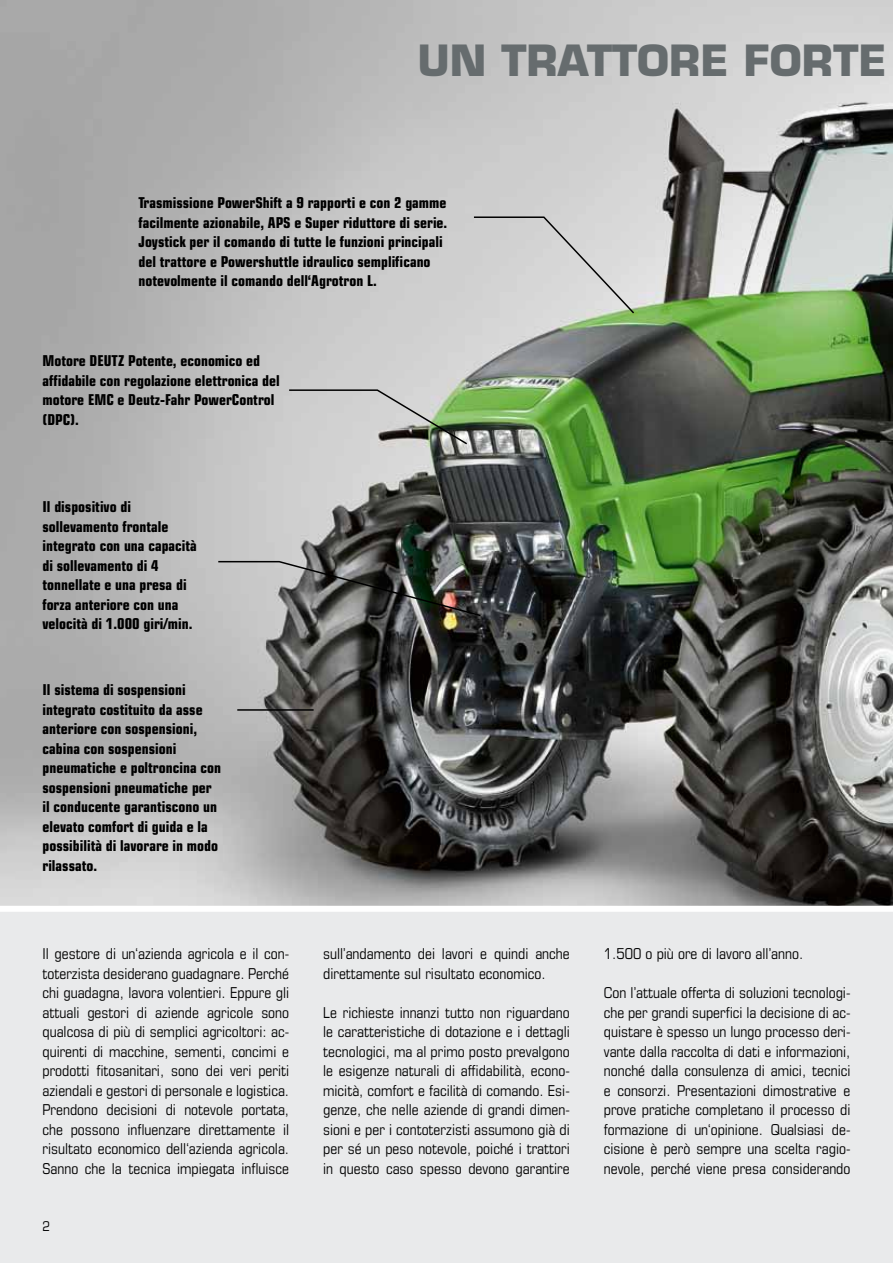
<style>
.page{position:relative;width:893px;height:1263px;background:#fff}
.page>*{position:absolute;margin:0;border:0;box-sizing:border-box;transform-origin:0 0}
.t1{font:700 42px "Eurostile";color:#666c6e}
.t2{font:condensed 15px/19.5px "Eurostile";color:#000;text-align:justify}
.t3{font:700 condensed 15px/19.5px "Eurostile";color:#000}
.t4{font:condensed 13.5px "Eurostile";color:#000}
</style>
<div class="page">
<img style="left:0;top:0;width:893px;height:906px">
<svg style="left:472px;top:216px;width:164px;height:99px;background:#d1d1d1"></svg>
<svg style="left:288px;top:389px;width:181px;height:57px;background:#b5bbb1"></svg>
<hr style="left:237px;top:709px;width:77px;height:2px;background:#000">
<svg style="left:217px;top:560px;width:265px;height:57px;background:#717270"></svg>
<div style="left:0;top:911px;width:893px;height:352px;background:#e9eaeb"></div>
<div style="left:0;top:906px;width:893px;height:6px;background:#fff"></div>
<h1 class="t1" style="left:417px;top:35px;width:471px">UN TRATTORE FORTE</h1>
<p class="t3" style="left:139px;top:193px;width:310px">Trasmissione PowerShift a 9 rapporti e con 2 gamme facilmente azionabile, APS e Super riduttore di serie.<br>Joystick per il comando di tutte le funzioni principali del trattore e Powershuttle idraulico semplificano notevolmente il comando dell‘Agrotron L.</p>
<p class="t3" style="left:43px;top:351px;width:239px">Motore DEUTZ Potente, economico ed affidabile con regolazione elettronica del motore EMC e Deutz-Fahr PowerControl (DPC).</p>
<p class="t3" style="left:43px;top:497px;width:156px">Il dispositivo di sollevamento frontale integrato con una capacità di sollevamento di 4 tonnellate e una presa di forza anteriore con una velocità di 1.000 giri/min.</p>
<p class="t3" style="left:43px;top:680px;width:180px">Il sistema di sospensioni integrato costituito da asse anteriore con sospensioni, cabina con sospensioni pneumatiche e poltroncina con sospensioni pneumatiche per il conducente garantiscono un elevato comfort di guida e la possibilità di lavorare in modo rilassato.</p>
<p class="t2" style="left:43px;top:944px;width:248px">Il gestore di un‘azienda agricola e il con&shy;toterzista desiderano guadagnare. Perché chi guadagna, lavora volentieri. Eppure gli attuali gestori di aziende agricole sono qualcosa di più di semplici agricoltori: ac&shy;quirenti di macchine, sementi, concimi e prodotti fitosanitari, sono dei veri periti aziendali e gestori di personale e logistica.<br>Prendono decisioni di notevole portata, che possono influenzare direttamente il risultato economico dell‘azienda agricola.<br>Sanno che la tecnica impiegata influisce</p>
<p class="t2" style="left:323px;top:944px;width:248px">sull’andamento dei lavori e quindi anche direttamente sul risultato economico.</p>
<p class="t2" style="left:323px;top:1002px;width:248px">Le richieste innanzi tutto non riguardano le caratteristiche di dotazione e i dettagli tecnologici, ma al primo posto prevalgono le esigenze naturali di affidabilità, econo&shy;micità, comfort e facilità di comando. Esi&shy;genze, che nelle aziende di grandi dimen&shy;sioni e per i contoterzisti assumono già di per sé un peso notevole, poiché i trattori in questo caso spesso devono garantire</p>
<p class="t4" style="left:43px;top:1218px;width:9px">2</p>
<p class="t2" style="left:604px;top:944px;width:201px">1.500 o più ore di lavoro all’anno.</p>
<p class="t2" style="left:604px;top:983px;width:248px">Con l’attuale offerta di soluzioni tecnologi&shy;che per grandi superfici la decisione di ac&shy;quistare è spesso un lungo processo deri&shy;vante dalla raccolta di dati e informazioni, nonché dalla consulenza di amici, tecnici e consorzi. Presentazioni dimostrative e prove pratiche completano il processo di formazione di un‘opinione. Qualsiasi de&shy;cisione è però sempre una scelta ragio&shy;nevole, perché viene presa considerando</p>
</div>
